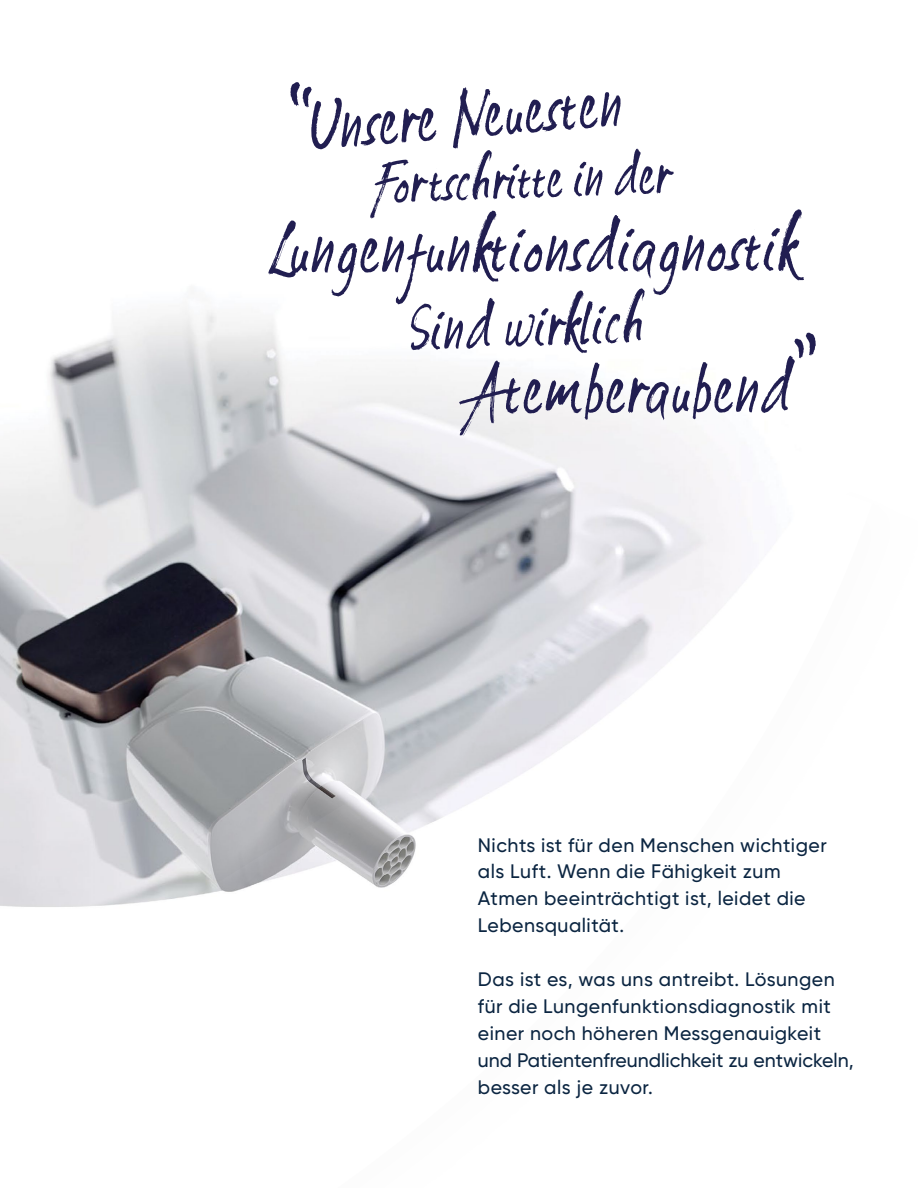
<style>
.page{position:relative;width:918px;height:1188px;background:#fff}
.page>*{position:absolute;margin:0;border:0;box-sizing:border-box;transform-origin:0 0}
.t1{font:75px/141.1px "Solmet Brush";letter-spacing:.02em;color:#211e51;text-align:right}
.t2{font:72px "Solmet Brush";color:#211e51}
.t3{font:66px "Solmet Brush";color:#211e51}
.t4{font:60.45px "Solmet Brush";color:#211e51}
.t5{font:500 19.5px/27px "Gilroy";letter-spacing:.025em;color:#0b2541}
</style>
<div class="page">
<img style="left:34px;top:310px;width:663px;height:139px">
<svg style="left:670px;top:449px;width:34px;height:210px;fill:#f3f1f5"></svg>
<svg style="left:0;top:449px;width:670px;height:458px"></svg>
<h2 class="t2" style="left:308px;top:90px;width:314px;rotate:-4deg">Unsere Neuesten</h2>
<h3 class="t4" style="left:367px;top:154px;width:302px;rotate:-2deg">Fortschritte in der</h3>
<h1 class="t1" style="left:268px;top:187px;width:528px">Lungenfunktionsdiagnostik<br>Atemberaubend</h1>
<h3 class="t3" style="left:408px;top:296px;width:236px;rotate:-2deg">Sind wirklich</h3>
<p class="t5" style="left:478px;top:832px;width:350px">Nichts ist für den Menschen wichtiger</p>
<p class="t5" style="left:478px;top:857px;width:329px">als Luft. Wenn die Fähigkeit zum<br>Atmen beeinträchtigt ist, leidet die<br>Lebensqualität.</p>
<p class="t5" style="left:478px;top:965px;width:377px">Das ist es, was uns antreibt. Lösungen für die Lungenfunktionsdiagnostik mit einer noch höheren Messgenauigkeit und Patientenfreundlichkeit zu entwickeln, besser als je zuvor.</p>
</div>
